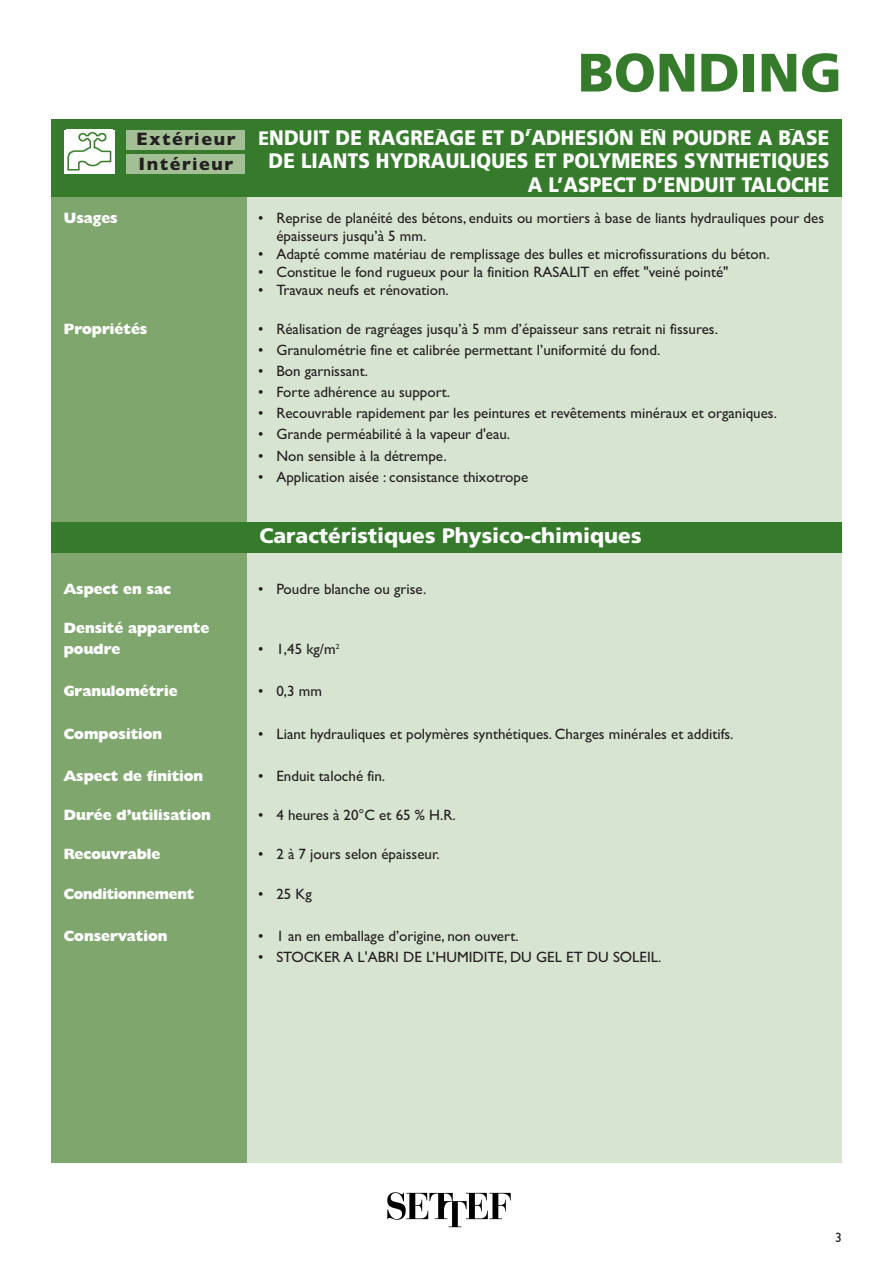
<style>
.page{position:relative;width:893px;height:1263px;background:#fff}
.page>*{position:absolute;margin:0;border:0;box-sizing:border-box;transform-origin:0 0}
.t1{font:900 54px "Frutiger";color:#357b2b}
.t2{font:900 22.5px "Frutiger";letter-spacing:.005em;color:#fff;scale:1.15 1}
.t3{font:900 21px/23.2px "Frutiger";letter-spacing:.005em;color:#fff;text-align:right;scale:.9 1}
.t4{font:900 21px "Frutiger";letter-spacing:.005em;color:#fff}
.t5{font:700 18.15px "Gill Sans";letter-spacing:.09em;color:#231f20}
.t6{font:15px/18px "Gill Sans";color:#231f20}
.t7{font:800 15px/21.1px "Humanist 521 BT";color:#fff}
.t8{font:13.5px "Gill Sans";color:#231f20}
.s1{font-size:19.5px}
</style>
<div class="page">
<div style="left:51px;top:119px;width:791px;height:69px;background:#357b2b"></div>
<div style="left:240px;top:179px;width:602px;height:984px;background:#d7e4d2"></div>
<div style="left:51px;top:132px;width:196px;height:1031px;background:#7ea66d"></div>
<div style="left:51px;top:130px;width:791px;height:67px;background:#357b2b"></div>
<div style="left:127px;top:155px;width:118px;height:19px;background:#a4bf96"></div>
<div style="left:127px;top:130px;width:118px;height:20px;background:#a4bf96"></div>
<img style="left:387px;top:1192px;width:124px;height:36px">
<div style="left:64px;top:130px;width:51px;height:44px;background:#fff"></div>
<img style="left:67px;top:131px;width:45px;height:40px">
<div style="left:51px;top:522px;width:791px;height:31px;background:#357b2b"></div>
<p class="t5" style="left:136px;top:128px;width:101px">Extérieur</p>
<p class="t5" style="left:139px;top:153px;width:96px">Intérieur</p>
<h1 class="t1" style="left:578px;top:51px;width:266px">BONDING</h1>
<h2 class="t2" style="left:403px;top:130px;width:372px">Peinture laque brillante tendue</h2>
<h3 class="t3" style="left:258px;top:128px;width:636px"><span class="s1">E</span>NDUIT DE RAGREAGE ET D’ADHESION EN POUDRE A BASE<br>DE LIANTS HYDRAULIQUES ET POLYMERES SYNTHETIQUES<br>A L’ASPECT D’ENDUIT TALOCHE</h3>
<p class="t7" style="left:64px;top:209px;width:56px">Usages</p>
<p class="t6" style="left:276px;top:208px;width:549px;text-indent:-18px">• Reprise de planéité des bétons, enduits ou mortiers à base de liants hydrauliques pour des épaisseurs jusqu’à 5 mm.</p>
<p class="t6" style="left:258px;top:244px;width:513px">• Adapté comme matériau de remplissage des bulles et microfissurations du béton.</p>
<p class="t6" style="left:258px;top:262px;width:472px">• Constitue le fond rugueux pour la finition RASALIT en effet "veiné pointé"</p>
<p class="t6" style="left:258px;top:280px;width:192px">• Travaux neufs et rénovation.</p>
<p class="t7" style="left:64px;top:320px;width:85px">Propriétés</p>
<p class="t6" style="left:258px;top:319px;width:461px">• Réalisation de ragréages jusqu’à 5 mm d’épaisseur sans retrait ni fissures.</p>
<p class="t6" style="left:258px;top:341px;width:404px">• Granulométrie fine et calibrée permettant l’uniformité du fond.</p>
<p class="t6" style="left:258px;top:362px;width:111px">• Bon garnissant.</p>
<p class="t6" style="left:258px;top:383px;width:193px">• Forte adhérence au support.</p>
<p class="t6" style="left:258px;top:404px;width:520px">• Recouvrable rapidement par les peintures et revêtements minéraux et organiques.</p>
<p class="t6" style="left:258px;top:425px;width:253px">• Grande perméabilité à la vapeur d'eau.</p>
<p class="t6" style="left:258px;top:446px;width:190px">• Non sensible à la détrempe.</p>
<p class="t6" style="left:258px;top:468px;width:271px">• Application aisée : consistance thixotrope</p>
<h3 class="t4" style="left:259px;top:527px;width:384px">Caractéristiques Physico-chimiques</h3>
<p class="t7" style="left:64px;top:580px;width:109px">Aspect en sac</p>
<p class="t6" style="left:258px;top:579px;width:170px">• Poudre blanche ou grise.</p>
<p class="t7" style="left:64px;top:619px;width:147px">Densité apparente poudre</p>
<p class="t6" style="left:258px;top:640px;width:83px">• 1,45 kg/m<sup>2</sup></p>
<p class="t7" style="left:64px;top:682px;width:115px">Granulométrie</p>
<p class="t6" style="left:258px;top:682px;width:65px">• 0,3 mm</p>
<p class="t7" style="left:64px;top:725px;width:100px">Composition</p>
<p class="t6" style="left:258px;top:724px;width:477px">• Liant hydrauliques et polymères synthétiques. Charges minérales et additifs.</p>
<p class="t7" style="left:64px;top:767px;width:141px">Aspect de finition</p>
<p class="t6" style="left:258px;top:767px;width:128px">• Enduit taloché fin.</p>
<p class="t7" style="left:64px;top:806px;width:149px">Durée d’utilisation</p>
<p class="t6" style="left:258px;top:806px;width:199px">• 4 heures à 20°C et 65 % H.R.</p>
<p class="t7" style="left:64px;top:845px;width:98px">Recouvrable</p>
<p class="t6" style="left:258px;top:845px;width:183px">• 2 à 7 jours selon épaisseur.</p>
<p class="t7" style="left:64px;top:884px;width:132px">Conditionnement</p>
<p class="t6" style="left:258px;top:884px;width:55px">• 25 Kg</p>
<p class="t7" style="left:64px;top:926px;width:105px">Conservation</p>
<p class="t6" style="left:258px;top:926px;width:262px">• 1 an en emballage d’origine, non ouvert.</p>
<p class="t6" style="left:258px;top:947px;width:405px">• STOCKER A L'ABRI DE L’HUMIDITE, DU GEL ET DU SOLEIL.</p>
<p class="t8" style="left:835px;top:1230px;width:8px">3</p>
</div>
